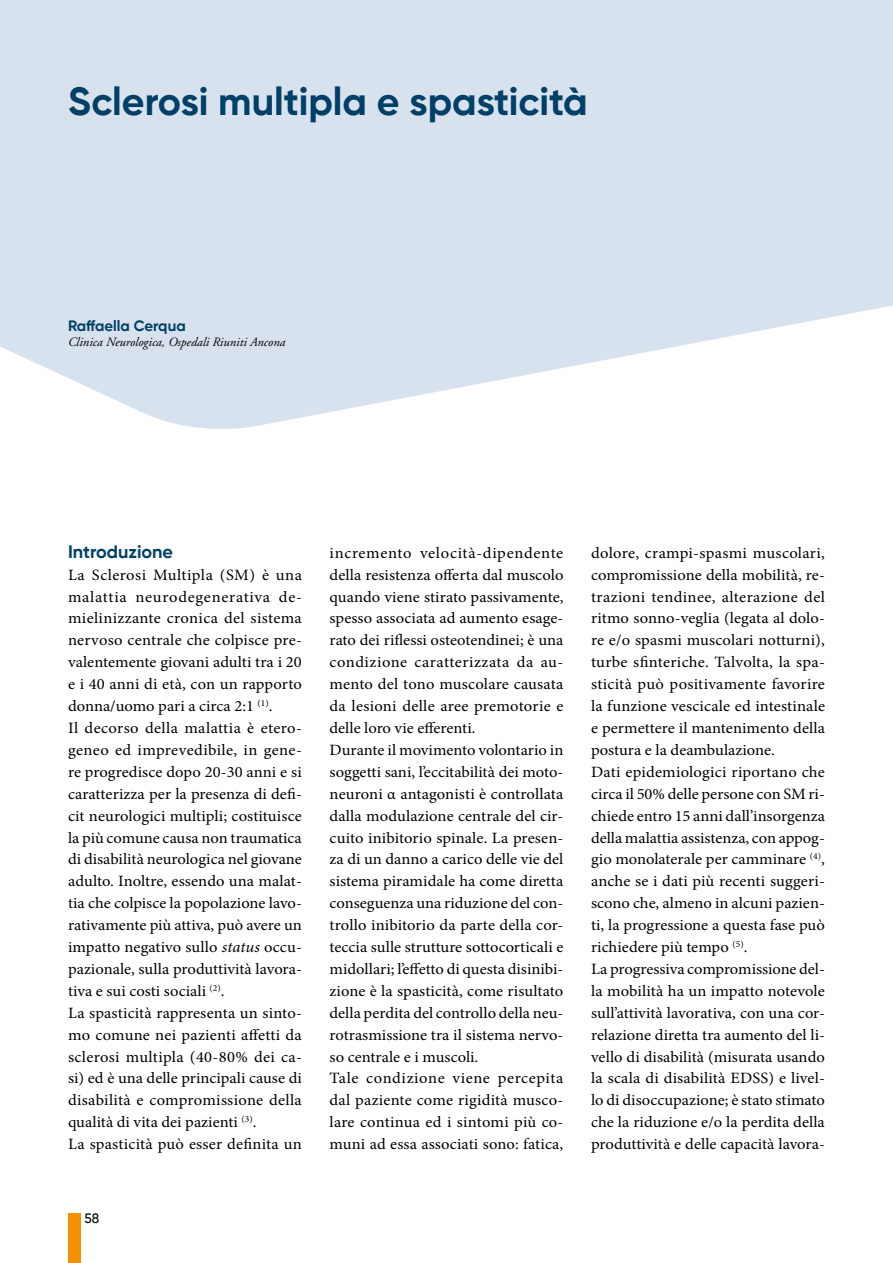
<style>
.page{position:relative;width:893px;height:1263px;background:#fff}
.page>*{position:absolute;margin:0;border:0;box-sizing:border-box;transform-origin:0 0}
.t1{font:700 39.15px "Gilroy";color:#004067}
.t2{font:700 18px "Gilroy";color:#004067}
.t3{font:15.75px/21.9px "Minion Pro";letter-spacing:.005em;color:#000;scale:1.05 1}
.t4{font:700 15px "Gilroy";color:#004067}
.t5{font:500 13.5px "Gilroy";color:#000}
.t6{font:italic 12.75px "Adobe Garamond";color:#000}
.s1{font-style:italic}
</style>
<div class="page">
<svg style="left:0;top:0;width:893px;height:429px;background:#dce5f0"></svg>
<div style="left:68px;top:1214px;width:13px;height:49px;background:#f39100"></div>
<h1 class="t1" style="left:68px;top:77px;width:521px">Sclerosi multipla e spasticità</h1>
<p class="t4" style="left:68px;top:316px;width:119px">Raffaella Cerqua</p>
<p class="t6" style="left:68px;top:335px;width:219px">Clinica Neurologica, Ospedali Riuniti Ancona</p>
<p class="t2" style="left:68px;top:540px;width:107px">Introduzione</p>
<p class="t3" style="left:68px;top:564px;width:224px">La Sclerosi Multipla (SM) è una malattia neurodegenerativa de&shy;mielinizzante cronica del sistema nervoso centrale che colpisce pre&shy;valentemente giovani adulti tra i 20 e i 40 anni di età, con un rapporto donna/uomo pari a circa 2:1 <sup>(1)</sup>.<br>Il decorso della malattia è etero&shy;geneo ed imprevedibile, in gene&shy;re progredisce dopo 20-30 anni e si caratterizza per la presenza di defi&shy;cit neurologici multipli; costituisce la più comune causa non traumatica di disabilità neurologica nel giovane adulto. Inoltre, essendo una malat&shy;tia che colpisce la popolazione lavo&shy;rativamente più attiva, può avere un impatto negativo sullo <span class="s1">status</span> occu&shy;pazionale, sulla produttività lavora&shy;tiva e sui costi sociali <sup>(2)</sup>.<br>La spasticità rappresenta un sinto&shy;mo comune nei pazienti affetti da sclerosi multipla (40-80% dei ca&shy;si) ed è una delle principali cause di disabilità e compromissione della qualità di vita dei pazienti <sup>(3)</sup>.<br>La spasticità può esser definita un</p>
<p class="t5" style="left:85px;top:1210px;width:16px">58</p>
<p class="t3" style="left:330px;top:542px;width:224px">incremento velocità-dipendente della resistenza offerta dal muscolo quando viene stirato passivamente, spesso associata ad aumento esage&shy;rato dei riflessi osteotendinei; è una condizione caratterizzata da au&shy;mento del tono muscolare causata da lesioni delle aree premotorie e delle loro vie efferenti.<br>Durante il movimento volontario in soggetti sani, l’eccitabilità dei moto&shy;neuroni α antagonisti è controllata dalla modulazione centrale del cir&shy;cuito inibitorio spinale. La presen&shy;za di un danno a carico delle vie del sistema piramidale ha come diretta conseguenza una riduzione del con&shy;trollo inibitorio da parte della cor&shy;teccia sulle strutture sottocorticali e midollari; l’effetto di questa disinibi&shy;zione è la spasticità, come risultato della perdita del controllo della neu&shy;rotrasmissione tra il sistema nervo&shy;so centrale e i muscoli.<br>Tale condizione viene percepita dal paziente come rigidità musco&shy;lare continua ed i sintomi più co&shy;muni ad essa associati sono: fatica,</p>
<p class="t3" style="left:591px;top:542px;width:224px">dolore, crampi-spasmi muscolari, compromissione della mobilità, re&shy;trazioni tendinee, alterazione del ritmo sonno-veglia (legata al dolo&shy;re e/o spasmi muscolari notturni), turbe sfinteriche. Talvolta, la spa&shy;sticità può positivamente favorire la funzione vescicale ed intestinale e permettere il mantenimento della postura e la deambulazione.<br>Dati epidemiologici riportano che circa il 50% delle persone con SM ri&shy;chiede entro 15 anni dall’insorgenza della malattia assistenza, con appog&shy;gio monolaterale per camminare <sup>(4)</sup>, anche se i dati più recenti suggeri&shy;scono che, almeno in alcuni pazien&shy;ti, la progressione a questa fase può richiedere più tempo <sup>(5)</sup>.<br>La progressiva compromissione del&shy;la mobilità ha un impatto notevole sull’attività lavorativa, con una cor&shy;relazione diretta tra aumento del li&shy;vello di disabilità (misurata usando la scala di disabilità EDSS) e livel&shy;lo di disoccupazione; è stato stimato che la riduzione e/o la perdita della produttività e delle capacità lavora-</p>
</div>
